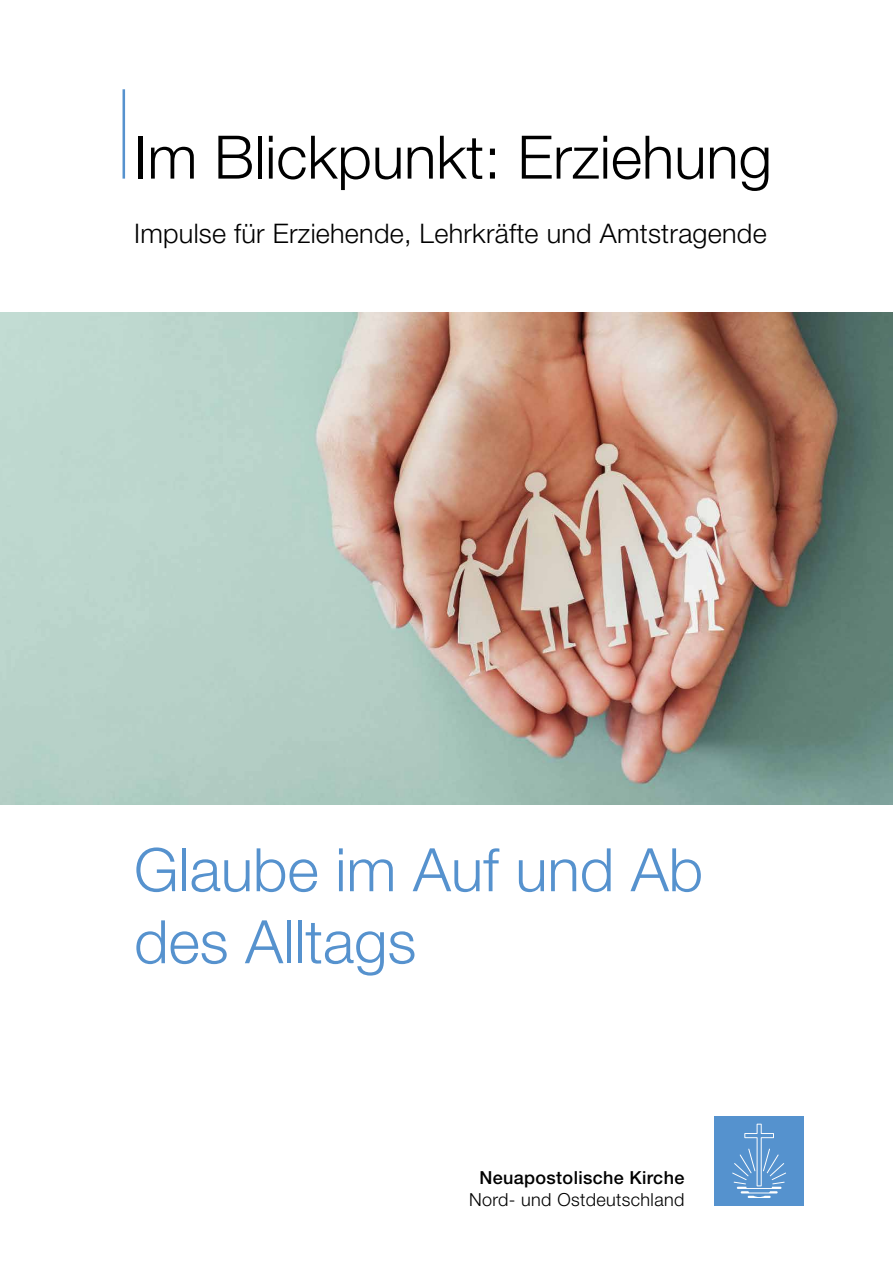
<style>
.page{position:relative;width:893px;height:1263px;background:#fff}
.page>*{position:absolute;margin:0;border:0;box-sizing:border-box;transform-origin:0 0}
.t1{font:300 60px/72px "Helvetica Neue LT Std";color:#5692ce}
.t2{font:300 60px "Helvetica Neue LT Std";color:#000}
.t3{font:300 27px "Helvetica Neue LT Std";letter-spacing:.01em;color:#000}
.t4{font:300 18px "Helvetica Neue LT Std";letter-spacing:.02em;color:#000}
.t5{font:500 18px "Helvetica Neue LT Std";letter-spacing:.02em;color:#000}
</style>
<div class="page">
<hr style="left:123px;top:89px;width:2px;height:90px;background:#5692ce">
<div style="left:714px;top:1116px;width:89px;height:89px;background:#5592ce"></div>
<svg style="left:732px;top:1124px;width:54px;height:74px"></svg>
<img style="left:0;top:313px;width:893px;height:491px">
<h1 class="t2" style="left:134px;top:121px;width:639px">Im Blickpunkt: Erziehung</h1>
<p class="t3" style="left:134px;top:216px;width:634px">Impulse für Erziehende, Lehrkräfte und Amtstragende</p>
<h1 class="t1" style="left:134px;top:833px;width:570px">Glaube im Auf und Ab des Alltags</h1>
<p class="t5" style="left:479px;top:1167px;width:206px">Neuapostolische Kirche</p>
<p class="t4" style="left:469px;top:1188px;width:217px">Nord- und Ostdeutschland</p>
</div>
